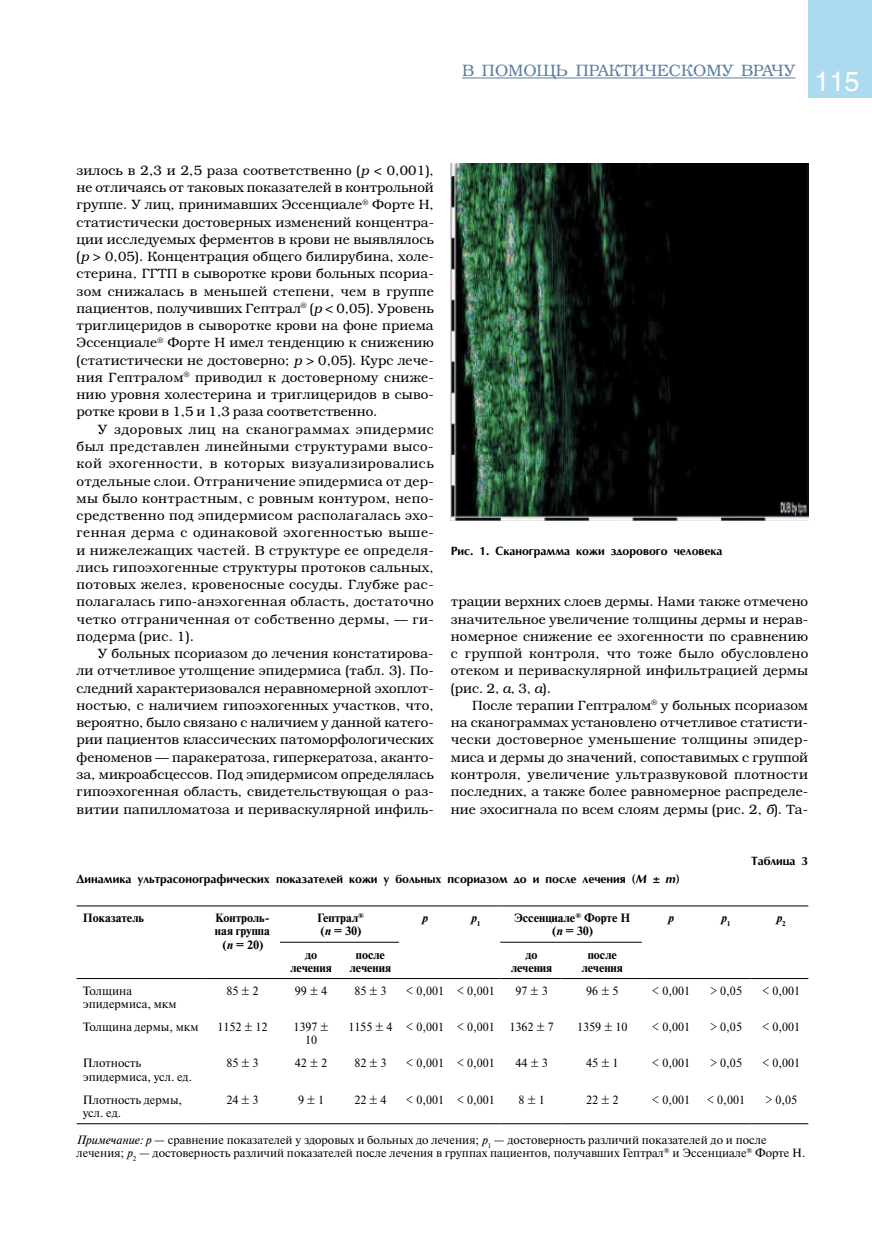
<style>
.page{position:relative;width:872px;height:1234px;background:#fff}
.page>*{position:absolute;margin:0;border:0;box-sizing:border-box;transform-origin:0 0}
.t1{font:27px "Helios";color:#fff}
.t2{font:300 16.5px "Bookman C";color:#5c7c9f}
.t3{font:300 13.5px/17.2px "Bookman C";letter-spacing:.01em;color:#000;text-align:justify}
.t4{font:12px/13.2px "Newton C";color:#000}
.t5{font:700 12px "AG Optima";color:#000}
.t6{font:700 12px/13.2px "Newton C";color:#000;text-align:center}
.t7{font:italic 700 12px "Newton C";color:#000}
.s1{font-style:italic}
</style>
<div class="page">
<div style="left:808px;top:0;width:64px;height:98px;background:#acdbf0"></div>
<hr style="left:462px;top:77px;width:333px;height:1px;background:#5c7c9f">
<hr style="left:77px;top:905px;width:126px;height:1px;background:#000">
<hr style="left:203px;top:905px;width:77px;height:1px;background:#000">
<hr style="left:280px;top:905px;width:60px;height:1px;background:#000">
<hr style="left:340px;top:905px;width:59px;height:1px;background:#000">
<hr style="left:399px;top:905px;width:50px;height:1px;background:#000">
<hr style="left:449px;top:905px;width:51px;height:1px;background:#000">
<hr style="left:500px;top:905px;width:61px;height:1px;background:#000">
<hr style="left:561px;top:905px;width:81px;height:1px;background:#000">
<hr style="left:642px;top:905px;width:56px;height:1px;background:#000">
<hr style="left:698px;top:905px;width:53px;height:1px;background:#000">
<hr style="left:751px;top:905px;width:57px;height:1px;background:#000">
<hr style="left:280px;top:941px;width:60px;height:1px;background:#000">
<hr style="left:340px;top:941px;width:59px;height:1px;background:#000">
<hr style="left:500px;top:941px;width:61px;height:1px;background:#000">
<hr style="left:561px;top:941px;width:81px;height:1px;background:#000">
<hr style="left:77px;top:977px;width:126px;height:1px;background:#000">
<hr style="left:203px;top:977px;width:77px;height:1px;background:#000">
<hr style="left:280px;top:977px;width:60px;height:1px;background:#000">
<hr style="left:340px;top:977px;width:59px;height:1px;background:#000">
<hr style="left:399px;top:977px;width:50px;height:1px;background:#000">
<hr style="left:449px;top:977px;width:51px;height:1px;background:#000">
<hr style="left:500px;top:977px;width:61px;height:1px;background:#000">
<hr style="left:561px;top:977px;width:81px;height:1px;background:#000">
<hr style="left:642px;top:977px;width:56px;height:1px;background:#000">
<hr style="left:698px;top:977px;width:53px;height:1px;background:#000">
<hr style="left:751px;top:977px;width:57px;height:1px;background:#000">
<hr style="left:77px;top:1123px;width:126px;height:1px;background:#000">
<hr style="left:203px;top:1123px;width:77px;height:1px;background:#000">
<hr style="left:280px;top:1123px;width:60px;height:1px;background:#000">
<hr style="left:340px;top:1123px;width:59px;height:1px;background:#000">
<hr style="left:399px;top:1123px;width:50px;height:1px;background:#000">
<hr style="left:449px;top:1123px;width:51px;height:1px;background:#000">
<hr style="left:500px;top:1123px;width:61px;height:1px;background:#000">
<hr style="left:561px;top:1123px;width:81px;height:1px;background:#000">
<hr style="left:642px;top:1123px;width:56px;height:1px;background:#000">
<hr style="left:698px;top:1123px;width:53px;height:1px;background:#000">
<hr style="left:751px;top:1123px;width:57px;height:1px;background:#000">
<img style="left:451px;top:164px;width:357px;height:356px">
<p class="t2" style="left:462px;top:61px;width:335px">В ПОМОЩЬ ПРАКТИЧЕСКОМУ ВРАЧУ</p>
<h1 class="t1" style="left:814px;top:67px;width:47px">115</h1>
<p class="t3" style="left:77px;top:161px;width:359px">зилось в 2,3 и 2,5 раза соответственно (<span class="s1">р</span> &lt; 0,001), не отличаясь от таковых показателей в контрольной группе. У лиц, принимавших Эссенциале<sup>®</sup> Форте Н, статистически достоверных изменений концентра&shy;ции исследуемых ферментов в крови не выявлялось (<span class="s1">р</span> &gt; 0,05). Концентрация общего билирубина, холе&shy;стерина, ГГТП в сыворотке крови больных псориа&shy;зом снижалась в меньшей степени, чем в группе пациентов, получивших Гептрал<sup>®</sup> (<span class="s1">p</span> &lt; 0,05). Уровень триглицеридов в сыворотке крови на фоне приема Эссенциале<sup>®</sup> Форте Н имел тенденцию к снижению (статистически не достоверно; <span class="s1">р</span> &gt; 0,05). Курс лече&shy;ния Гептралом<sup>®</sup> приводил к достоверному сниже&shy;нию уровня холестерина и триглицеридов в сыво&shy;ротке крови в 1,5 и 1,3 раза соответственно.</p>
<p class="t3" style="left:77px;top:420px;width:359px;text-indent:21px">У здоровых лиц на сканограммах эпидермис был представлен линейными структурами высо&shy;кой эхогенности, в которых визуализировались отдельные слои. Отграничение эпидермиса от дер&shy;мы было контрастным, с ровным контуром, непо&shy;средственно под эпидермисом располагалась эхо&shy;генная дерма с одинаковой эхогенностью выше&shy;и нижележащих частей. В структуре ее определя&shy;лись гипоэхогенные структуры протоков сальных, потовых желез, кровеносные сосуды. Глубже рас&shy;полагалась гипо-анэхогенная область, достаточно четко отграниченная от собственно дермы, — ги&shy;подерма (рис. 1).</p>
<p class="t3" style="left:77px;top:644px;width:359px;text-indent:21px">У больных псориазом до лечения констатирова&shy;ли отчетливое утолщение эпидермиса (табл. 3). По&shy;следний характеризовался неравномерной эхоплот&shy;ностью, с наличием гипоэхогенных участков, что, вероятно, было связано с наличием у данной катего&shy;рии пациентов классических патоморфологических феноменов — паракератоза, гиперкератоза, аканто&shy;за, микроабсцессов. Под эпидермисом определялась гипоэхогенная область, свидетельствующая о раз&shy;витии папилломатоза и периваскулярной инфиль-</p>
<p class="t5" style="left:451px;top:543px;width:273px">Рис. 1. Сканограмма кожи здорового человека</p>
<p class="t3" style="left:451px;top:593px;width:359px">трации верхних слоев дермы. Нами также отмечено значительное увеличение толщины дермы и нерав&shy;номерное снижение ее эхогенности по сравнению с группой контроля, что тоже было обусловлено отеком и периваскулярной инфильтрацией дермы (рис. 2, <span class="s1">а</span>, 3, <span class="s1">а</span>).</p>
<p class="t3" style="left:451px;top:696px;width:359px;text-indent:21px">После терапии Гептралом<sup>®</sup> у больных псориазом на сканограммах установлено отчетливое статисти&shy;чески достоверное уменьшение толщины эпидер&shy;миса и дермы до значений, сопоставимых с группой контроля, увеличение ультразвуковой плотности последних, а также более равномерное распределе&shy;ние эхосигнала по всем слоям дермы (рис. 2, <span class="s1">б</span>). Та-</p>
<p class="t5" style="left:751px;top:854px;width:59px">Таблица 3</p>
<p class="t5" style="left:77px;top:871px;width:605px">Динамика ультрасонографических показателей кожи у больных псориазом до и после лечения (<span class="s1">M</span> ± <span class="s1">m</span>)</p>
<p class="t6" style="left:83px;top:911px;width:62px">Показатель</p>
<p class="t6" style="left:215px;top:911px;width:56px">Контроль&shy;ная группа (<span class="s1">n</span> = 20)</p>
<p class="t6" style="left:317px;top:911px;width:48px;text-align:left">Гептрал<sup>® </sup>(<span class="s1">n</span> = 30)</p>
<p class="t7" style="left:422px;top:911px;width:7px">p</p>
<p class="t7" style="left:471px;top:911px;width:11px">p<sub>1</sub></p>
<p class="t6" style="left:514px;top:911px;width:118px">Эссенциале<sup>®</sup> Форте Н (<span class="s1">n</span> = 30)</p>
<p class="t7" style="left:668px;top:911px;width:7px">p</p>
<p class="t7" style="left:721px;top:911px;width:11px">p<sub>1</sub></p>
<p class="t7" style="left:776px;top:911px;width:11px">p<sub>2</sub></p>
<p class="t6" style="left:290px;top:947px;width:43px">до лечения</p>
<p class="t6" style="left:350px;top:947px;width:43px">после лечения</p>
<p class="t6" style="left:511px;top:947px;width:43px">до лечения</p>
<p class="t6" style="left:582px;top:947px;width:43px">после лечения</p>
<p class="t4" style="left:83px;top:983px;width:95px">Толщина эпидермиса, мкм</p>
<p class="t4" style="left:226px;top:983px;width:34px">85 ± 2</p>
<p class="t4" style="left:295px;top:983px;width:34px">99 ± 4</p>
<p class="t4" style="left:354px;top:983px;width:34px">85 ± 3</p>
<p class="t4" style="left:406px;top:983px;width:90px">&lt; 0,001 &lt; 0,001</p>
<p class="t4" style="left:515px;top:983px;width:34px">97 ± 3</p>
<p class="t4" style="left:586px;top:983px;width:34px">96 ± 5</p>
<p class="t4" style="left:652px;top:983px;width:40px">&lt; 0,001</p>
<p class="t4" style="left:710px;top:983px;width:34px">&gt; 0,05</p>
<p class="t4" style="left:762px;top:983px;width:40px">&lt; 0,001</p>
<p class="t4" style="left:83px;top:1020px;width:117px">Толщина дермы, мкм</p>
<p class="t4" style="left:217px;top:1020px;width:52px">1152 ± 12</p>
<p class="t4" style="left:293px;top:1020px;width:37px;text-align:center">1397 ±<br>10</p>
<p class="t4" style="left:348px;top:1020px;width:207px">1155 ± 4 &lt; 0,001 &lt; 0,001 1362 ± 7</p>
<p class="t4" style="left:577px;top:1020px;width:52px">1359 ± 10</p>
<p class="t4" style="left:652px;top:1020px;width:40px">&lt; 0,001</p>
<p class="t4" style="left:710px;top:1020px;width:34px">&gt; 0,05</p>
<p class="t4" style="left:762px;top:1020px;width:40px">&lt; 0,001</p>
<p class="t4" style="left:83px;top:1056px;width:111px">Плотность эпидермиса, усл. ед.</p>
<p class="t4" style="left:226px;top:1056px;width:34px">85 ± 3</p>
<p class="t4" style="left:295px;top:1056px;width:34px">42 ± 2</p>
<p class="t4" style="left:354px;top:1056px;width:34px">82 ± 3</p>
<p class="t4" style="left:406px;top:1056px;width:90px">&lt; 0,001 &lt; 0,001</p>
<p class="t4" style="left:515px;top:1056px;width:34px">44 ± 3</p>
<p class="t4" style="left:586px;top:1056px;width:34px">45 ± 1</p>
<p class="t4" style="left:652px;top:1056px;width:40px">&lt; 0,001</p>
<p class="t4" style="left:710px;top:1056px;width:34px">&gt; 0,05</p>
<p class="t4" style="left:762px;top:1056px;width:40px">&lt; 0,001</p>
<p class="t4" style="left:83px;top:1092px;width:101px">Плотность дермы, усл. ед.</p>
<p class="t4" style="left:226px;top:1092px;width:34px">24 ± 3</p>
<p class="t4" style="left:298px;top:1092px;width:28px">9 ± 1</p>
<p class="t4" style="left:354px;top:1092px;width:34px">22 ± 4</p>
<p class="t4" style="left:406px;top:1092px;width:90px">&lt; 0,001 &lt; 0,001</p>
<p class="t4" style="left:518px;top:1092px;width:28px">8 ± 1</p>
<p class="t4" style="left:586px;top:1092px;width:34px">22 ± 2</p>
<p class="t4" style="left:652px;top:1092px;width:40px">&lt; 0,001</p>
<p class="t4" style="left:707px;top:1092px;width:40px">&lt; 0,001</p>
<p class="t4" style="left:765px;top:1092px;width:34px">&gt; 0,05</p>
<p class="t4" style="left:77px;top:1133px;width:730px"><span class="s1">Примечание: р</span> — сравнение показателей у здоровых и больных до лечения; <span class="s1">p</span><sub>1</sub> — достоверность различий показателей до и после лечения; <span class="s1">p</span><sub>2</sub> — достоверность различий показателей после лечения в группах пациентов, получавших Гептрал<sup>®</sup> и Эссенциале<sup>®</sup> Форте Н.</p>
</div>
